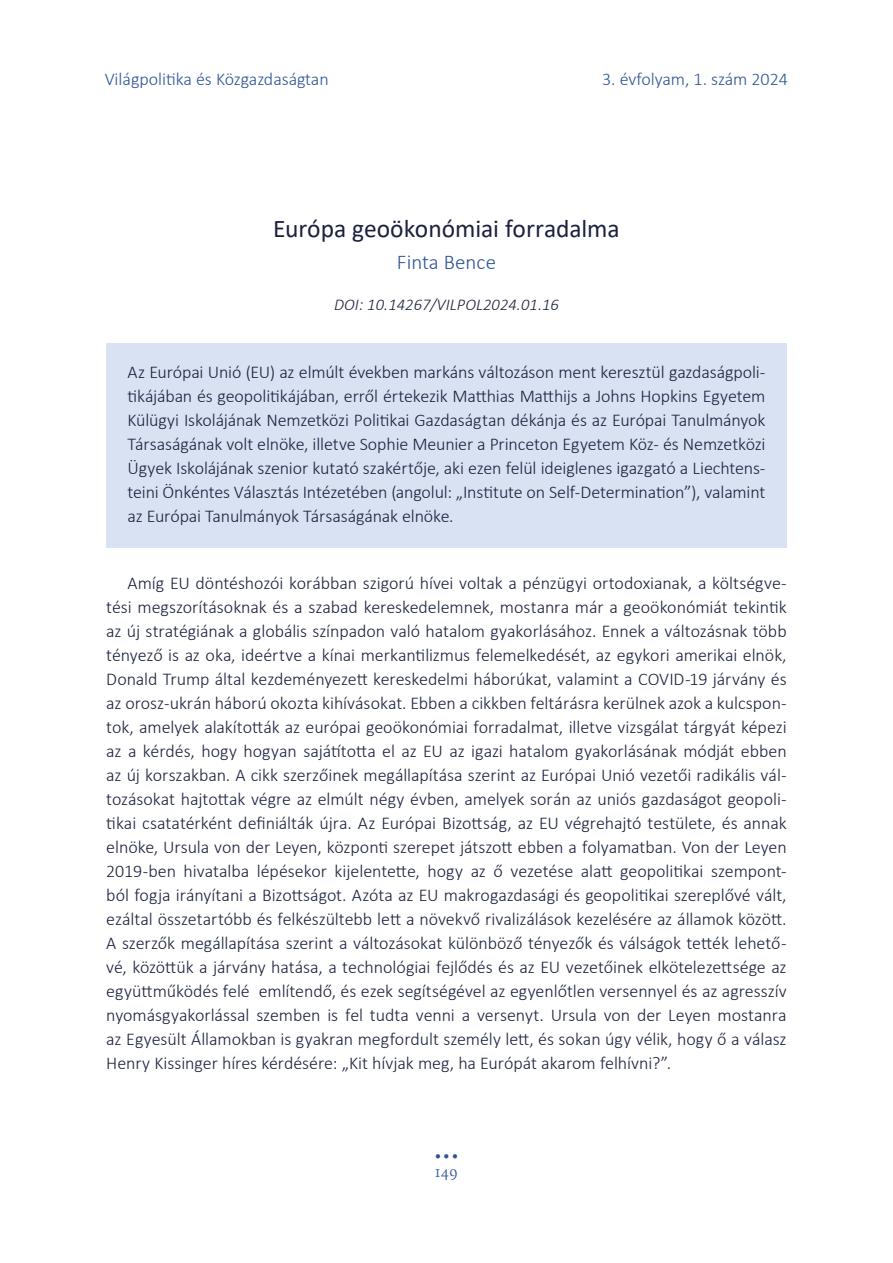
<style>
.page{position:relative;width:893px;height:1263px;background:#fff}
.page>*{position:absolute;margin:0;border:0;box-sizing:border-box;transform-origin:0 0}
.t1{font:37.5px "Minion Pro";color:#2f5496}
.t2{font:25.5px "Calibri";color:#1b213e}
.t3{font:300 21px "Calibri";letter-spacing:.005em;color:#2f5496}
.t4{font:300 18px/24px "Calibri";letter-spacing:-.005em;color:#1b213e;text-align:justify}
.t5{font:300 18px "Calibri";color:#2f5496}
.t6{font:italic 300 16.5px "Calibri";letter-spacing:.005em;color:#1b213e}
.t7{font:300 16.5px "Calluna";color:#2f5496}
</style>
<div class="page">
<div style="left:106px;top:343px;width:681px;height:205px;background:#d9e2f3"></div>
<p class="t5" style="left:105px;top:68px;width:226px">Világpolitika és Közgazdaságtan</p>
<p class="t5" style="left:602px;top:68px;width:187px">3. évfolyam, 1. szám 2024</p>
<h2 class="t2" style="left:273px;top:210px;width:348px">Európa geoökonómiai forradalma</h2>
<p class="t3" style="left:397px;top:249px;width:101px">Finta Bence</p>
<p class="t6" style="left:334px;top:294px;width:226px">DOI: 10.14267/VILPOL2024.01.16</p>
<p class="t4" style="left:128px;top:360px;width:639px">Az Európai Unió (EU) az elmúlt években markáns változáson ment keresztül gazdaságpoli&shy;tikájában és geopolitikájában, erről értekezik Matthias Matthijs a Johns Hopkins Egyetem Külügyi Iskolájának Nemzetközi Politikai Gazdaságtan dékánja és az Európai Tanulmányok Társaságának volt elnöke, illetve Sophie Meunier a Princeton Egyetem Köz- és Nemzetközi Ügyek Iskolájának szenior kutató szakértője, aki ezen felül ideiglenes igazgató a Liechtens&shy;teini Önkéntes Választás Intézetében (angolul: „Institute on Self-Determination”), valamint az Európai Tanulmányok Társaságának elnöke.</p>
<p class="t4" style="left:106px;top:570px;width:682px;text-indent:21px">Amíg EU döntéshozói korábban szigorú hívei voltak a pénzügyi ortodoxianak, a költségve&shy;tési megszorításoknak és a szabad kereskedelemnek, mostanra már a geoökonómiát tekintik az új stratégiának a globális színpadon való hatalom gyakorlásához. Ennek a változásnak több tényező is az oka, ideértve a kínai merkantilizmus felemelkedését, az egykori amerikai elnök, Donald Trump által kezdeményezett kereskedelmi háborúkat, valamint a COVID-19 járvány és az orosz-ukrán háború okozta kihívásokat. Ebben a cikkben feltárásra kerülnek azok a kulcspon&shy;tok, amelyek alakították az európai geoökonómiai forradalmat, illetve vizsgálat tárgyát képezi az a kérdés, hogy hogyan sajátította el az EU az igazi hatalom gyakorlásának módját ebben az új korszakban. A cikk szerzőinek megállapítása szerint az Európai Unió vezetői radikális vál&shy;tozásokat hajtottak végre az elmúlt négy évben, amelyek során az uniós gazdaságot geopoli&shy;tikai csatatérként definiálták újra. Az Európai Bizottság, az EU végrehajtó testülete, és annak elnöke, Ursula von der Leyen, központi szerepet játszott ebben a folyamatban. Von der Leyen 2019-ben hivatalba lépésekor kijelentette, hogy az ő vezetése alatt geopolitikai szempont&shy;ból fogja irányítani a Bizottságot. Azóta az EU makrogazdasági és geopolitikai szereplővé vált, ezáltal összetartóbb és felkészültebb lett a növekvő rivalizálások kezelésére az államok között.<br>A szerzők megállapítása szerint a változásokat különböző tényezők és válságok tették lehető&shy;vé, közöttük a járvány hatása, a technológiai fejlődés és az EU vezetőinek elkötelezettsége az együttműködés felé említendő, és ezek segítségével az egyenlőtlen versennyel és az agresszív nyomásgyakorlással szemben is fel tudta venni a versenyt. Ursula von der Leyen mostanra az Egyesült Államokban is gyakran megfordult személy lett, és sokan úgy vélik, hogy ő a válasz Henry Kissinger híres kérdésére: „Kit hívjak meg, ha Európát akarom felhívni?”.</p>
<h1 class="t1" style="left:434px;top:1121px;width:27px">...</h1>
<p class="t7" style="left:435px;top:1161px;width:25px">149</p>
</div>
